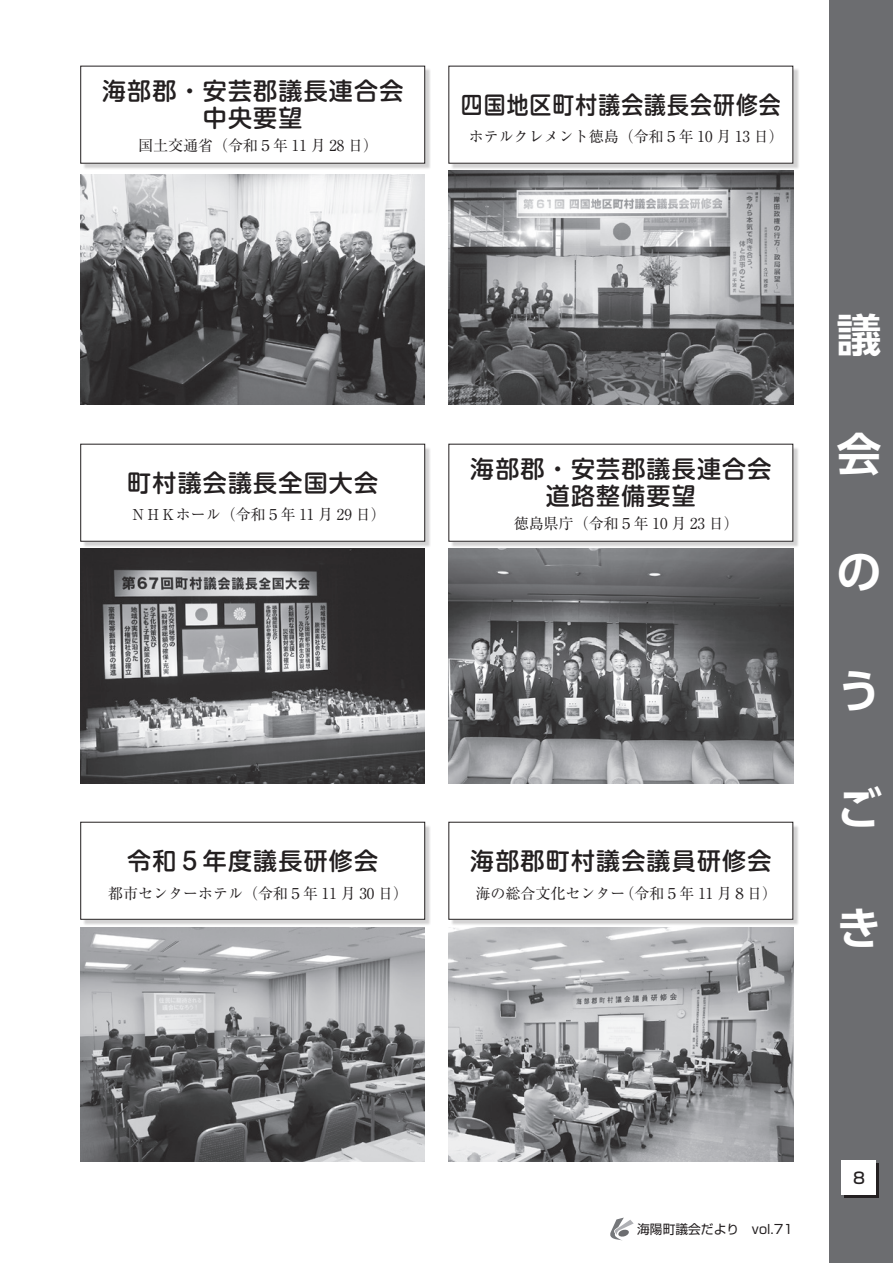
<style>
.page{position:relative;width:893px;height:1263px;background:#fff}
.page>*{position:absolute;margin:0;border:0;box-sizing:border-box;transform-origin:0 0}
.t1{font:700 45px "UD Shin Go Pro De";color:#fff}
.t2{font:500 24px/27px "Shin M Go Pr 6";letter-spacing:.05em;color:#231f20;text-align:center}
.t3{font:500 24px "Shin M Go Pr 6";letter-spacing:.05em;color:#231f20;scale:.91 1}
.t4{font:500 15.75px "Shin Go Pr 6";color:#231f20}
.t5{font:15px "Ryumin Pr 6";color:#231f20}
.t6{font:12.75px "Shin Go Pr 6";color:#231f20}
</style>
<div class="page">
<div style="left:829px;top:0;width:64px;height:1263px;background:#6c6d70"></div>
<div style="left:844px;top:1163px;width:34px;height:34px;background:#231f20"></div>
<div style="left:842px;top:1161px;width:34px;height:34px;background:#fff"></div>
<svg style="left:610px;top:1217px;width:24px;height:23px"></svg>
<img style="left:449px;top:549px;width:344px;height:234px">
<div style="left:451px;top:446px;width:348px;height:102px;background:#231f20;opacity:.2"></div>
<div style="left:449px;top:444px;width:344px;height:97px;background:#fff"></div>
<img style="left:449px;top:171px;width:344px;height:234px">
<div style="left:451px;top:68px;width:348px;height:102px;background:#231f20;opacity:.2"></div>
<div style="left:449px;top:66px;width:344px;height:97px;background:#fff"></div>
<img style="left:80px;top:175px;width:345px;height:229px">
<div style="left:82px;top:68px;width:349px;height:102px;background:#231f20;opacity:.2"></div>
<div style="left:81px;top:66px;width:344px;height:97px;background:#fff"></div>
<img style="left:449px;top:927px;width:344px;height:234px">
<div style="left:451px;top:824px;width:348px;height:102px;background:#231f20;opacity:.2"></div>
<div style="left:449px;top:822px;width:344px;height:97px;background:#fff"></div>
<img style="left:80px;top:927px;width:345px;height:234px">
<div style="left:82px;top:824px;width:349px;height:102px;background:#231f20;opacity:.2"></div>
<div style="left:81px;top:822px;width:344px;height:97px;background:#fff"></div>
<img style="left:80px;top:549px;width:345px;height:234px">
<div style="left:82px;top:446px;width:349px;height:102px;background:#231f20;opacity:.2"></div>
<div style="left:81px;top:444px;width:344px;height:97px;background:#fff"></div>
<h2 class="t2" style="left:102px;top:77px;width:303px">海部郡・安芸郡議長連合会中央要望</h2>
<p class="t5" style="left:138px;top:134px;width:241px">国土交通省（令和５年 11 月 28 日(</p>
<h2 class="t3" style="left:461px;top:85px;width:353px">四国地区町村議会議長会研修会</h2>
<p class="t5" style="left:469px;top:125px;width:317px">ホテルクレメント徳島（令和５年 10 月 13 日(</p>
<h2 class="t2" style="left:127px;top:468px;width:252px">町村議会議長全国大会</h2>
<p class="t5" style="left:131px;top:503px;width:256px">ＮＨＫホール（令和５年 11 月 29 日(</p>
<h2 class="t2" style="left:127px;top:846px;width:252px">令和５年度議長研修会</h2>
<p class="t5" style="left:108px;top:881px;width:301px">都市センターホテル（令和５年 11 月 30 日(</p>
<h2 class="t2" style="left:470px;top:455px;width:303px">海部郡・安芸郡議長連合会道路整備要望</h2>
<p class="t5" style="left:514px;top:512px;width:226px">徳島県庁（令和５年 10 月 23 日(</p>
<h2 class="t2" style="left:470px;top:846px;width:303px">海部郡町村議会議員研修会</h2>
<p class="t5" style="left:620px;top:881px;width:159px">（令和５年 11 月８日(</p>
<p class="t5" style="left:476px;top:881px;width:151px">海の総合文化センター</p>
<h1 class="t1" style="left:836px;top:298px;width:46px">議</h1>
<h1 class="t1" style="left:836px;top:417px;width:46px">会</h1>
<h1 class="t1" style="left:836px;top:536px;width:44px">の</h1>
<h1 class="t1" style="left:836px;top:654px;width:39px">う</h1>
<h1 class="t1" style="left:836px;top:773px;width:47px">ご</h1>
<h1 class="t1" style="left:836px;top:891px;width:43px">き</h1>
<p class="t6" style="left:637px;top:1218px;width:157px">海陽町議会だより　vol.71</p>
<p class="t4" style="left:853px;top:1165px;width:13px">8</p>
</div>
